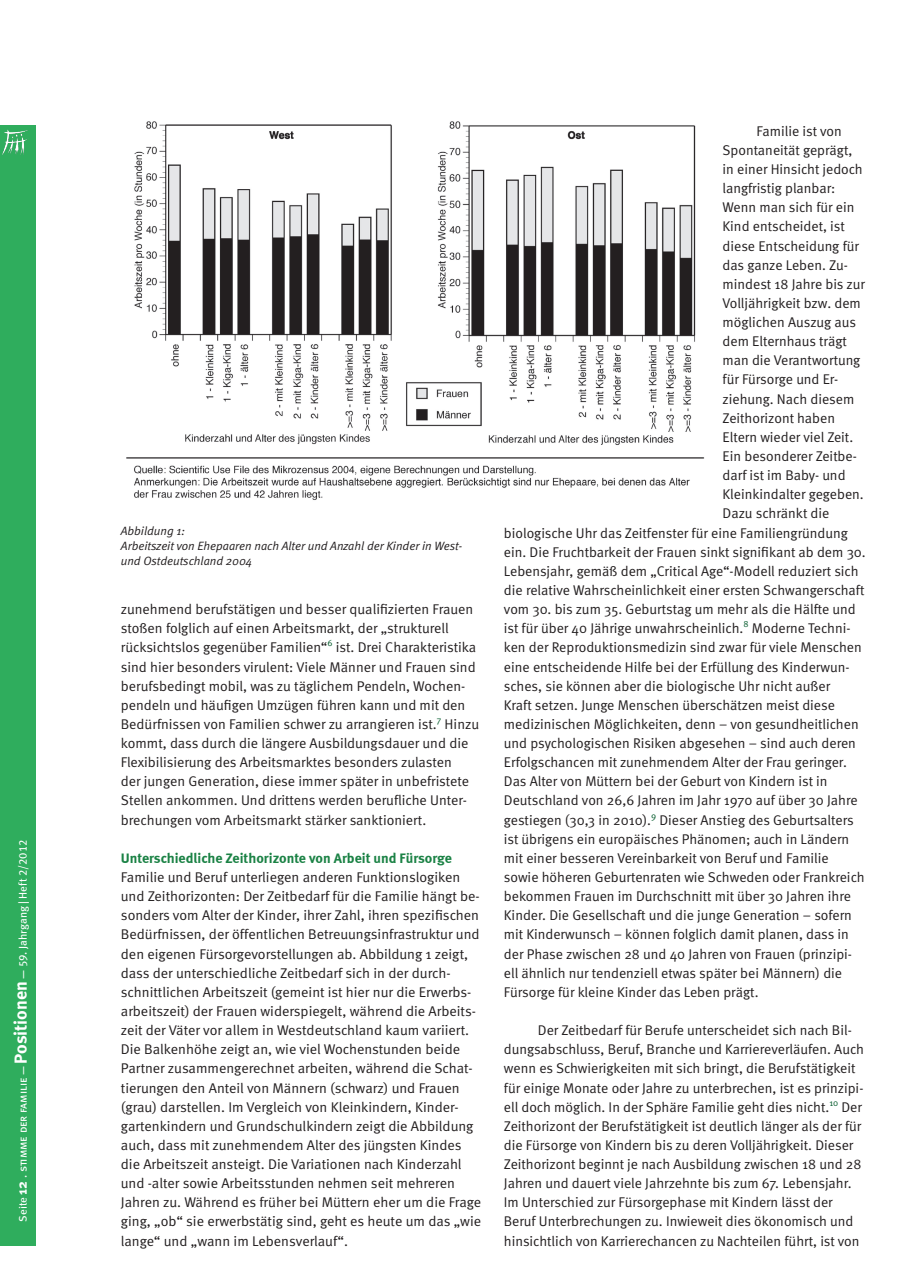
<style>
.page{position:relative;width:910px;height:1275px;background:#fff}
.page>*{position:absolute;margin:0;border:0;box-sizing:border-box;transform-origin:0 0}
.t1{font:14.1px/19.2px "Meta Normal";color:#231f20}
.t2{font:italic 12px/15px "Meta Normal";color:#231f20}
.t3{font:11.25px "Meta Book LF";color:#fff}
.s1{font-family:"Meta";font-weight:700;font-size:14.1px}
.s2{font-family:"Meta Book Caps"}
.s3{font-family:"Meta";font-weight:700;font-size:18px}
.s4{font-family:"Meta Bold LF";color:#1b8245}
</style>
<div class="page">
<img style="left:126px;top:121px;width:579px;height:379px">
<div style="left:0;top:125px;width:36px;height:1120px;background:#2fad5d"></div>
<img style="left:3px;top:129px;width:5px;height:24px">
<p class="t3" style="left:16px;top:1221px;width:383px;rotate:-90deg">Seite <span class="s1">12</span> . <span class="s2">stimme der familie</span> — <span class="s3">Positionen</span> — 59. Jahrgang | Heft 2/2012</p>
<p class="t2" style="left:121px;top:523px;width:343px">Abbildung 1:<br>Arbeitszeit von Ehepaaren nach Alter und Anzahl der Kinder in West&shy;und Ostdeutschland 2004</p>
<p class="t1" style="left:121px;top:599px;width:359px">zunehmend berufstätigen und besser qualifizierten Frauen stoßen folglich auf einen Arbeitsmarkt, der „strukturell rücksichtslos gegenüber Familien“<sup>6</sup> ist. Drei Charakteristika sind hier besonders virulent: Viele Männer und Frauen sind berufsbedingt mobil, was zu täglichem Pendeln, Wochen&shy;pendeln und häufigen Umzügen führen kann und mit den Bedürfnissen von Familien schwer zu arrangieren ist.<sup>7</sup> Hinzu kommt, dass durch die längere Ausbildungsdauer und die Flexibilisierung des Arbeitsmarktes besonders zulasten<br>der jungen Generation, diese immer später in unbefristete Stellen ankommen. Und drittens werden berufliche Unter&shy;brechungen vom Arbeitsmarkt stärker sanktioniert.</p>
<p class="t1" style="left:121px;top:848px;width:362px"><span class="s4">Unterschiedliche Zeithorizonte von Arbeit und Fürsorge </span>Familie und Beruf unterliegen anderen Funktionslogiken und Zeithorizonten: Der Zeitbedarf für die Familie hängt be&shy;sonders vom Alter der Kinder, ihrer Zahl, ihren spezifischen Bedürfnissen, der öffentlichen Betreuungsinfrastruktur und den eigenen Fürsorgevorstellungen ab. Abbildung 1 zeigt, dass der unterschiedliche Zeitbedarf sich in der durch&shy;schnittlichen Arbeitszeit (gemeint ist hier nur die Erwerbs&shy;arbeitszeit) der Frauen widerspiegelt, während die Arbeits&shy;zeit der Väter vor allem in Westdeutschland kaum variiert.<br>Die Balkenhöhe zeigt an, wie viel Wochenstunden beide Partner zusammengerechnet arbeiten, während die Schat&shy;tierungen den Anteil von Männern (schwarz) und Frauen (grau) darstellen. Im Vergleich von Kleinkindern, Kinder&shy;gartenkindern und Grundschulkindern zeigt die Abbildung auch, dass mit zunehmendem Alter des jüngsten Kindes die Arbeitszeit ansteigt. Die Variationen nach Kinderzahl und -alter sowie Arbeitsstunden nehmen seit mehreren Jahren zu. Während es früher bei Müttern eher um die Frage ging, „ob“ sie erwerbstätig sind, geht es heute um das „wie lange“ und „wann im Lebensverlauf“.</p>
<p class="t1" style="left:756px;top:121px;width:87px">Familie ist von</p>
<p class="t1" style="left:722px;top:140px;width:131px">Spontaneität geprägt,</p>
<p class="t1" style="left:722px;top:159px;width:142px">in einer Hinsicht jedoch</p>
<p class="t1" style="left:722px;top:178px;width:114px">langfristig planbar:</p>
<p class="t1" style="left:722px;top:198px;width:133px">Wenn man sich für ein</p>
<p class="t1" style="left:722px;top:217px;width:124px">Kind entscheidet, ist</p>
<p class="t1" style="left:722px;top:236px;width:138px">diese Entscheidung für</p>
<p class="t1" style="left:722px;top:255px;width:127px">das ganze Leben. Zu-</p>
<p class="t1" style="left:722px;top:274px;width:144px">mindest 18 Jahre bis zur</p>
<p class="t1" style="left:722px;top:293px;width:140px">Volljährigkeit bzw. dem</p>
<p class="t1" style="left:722px;top:312px;width:135px">möglichen Auszug aus</p>
<p class="t1" style="left:722px;top:331px;width:126px">dem Elternhaus trägt</p>
<p class="t1" style="left:722px;top:351px;width:139px">man die Verantwortung</p>
<p class="t1" style="left:722px;top:370px;width:117px">für Fürsorge und Er-</p>
<p class="t1" style="left:722px;top:389px;width:133px">ziehung. Nach diesem</p>
<p class="t1" style="left:722px;top:408px;width:114px">Zeithorizont haben</p>
<p class="t1" style="left:722px;top:427px;width:132px">Eltern wieder viel Zeit.</p>
<p class="t1" style="left:722px;top:446px;width:136px">Ein besonderer Zeitbe-</p>
<p class="t1" style="left:722px;top:465px;width:124px">darf ist im Baby- und</p>
<p class="t1" style="left:722px;top:485px;width:143px">Kleinkindalter gegeben.</p>
<p class="t1" style="left:722px;top:504px;width:108px">Dazu schränkt die</p>
<p class="t1" style="left:503px;top:523px;width:345px">biologische Uhr das Zeitfenster für eine Familiengründung</p>
<p class="t1" style="left:503px;top:542px;width:363px">ein. Die Fruchtbarkeit der Frauen sinkt signifikant ab dem 30.</p>
<p class="t1" style="left:503px;top:561px;width:356px">Lebensjahr, gemäß dem „Critical Age“-Modell reduziert sich</p>
<p class="t1" style="left:503px;top:580px;width:362px">die relative Wahrscheinlichkeit einer ersten Schwangerschaft</p>
<p class="t1" style="left:503px;top:599px;width:353px">vom 30. bis zum 35. Geburtstag um mehr als die Hälfte und</p>
<p class="t1" style="left:503px;top:618px;width:348px">ist für über 40 Jährige unwahrscheinlich.<sup>8</sup> Moderne Techni-</p>
<p class="t1" style="left:503px;top:638px;width:359px">ken der Reproduktionsmedizin sind zwar für viele Menschen</p>
<p class="t1" style="left:503px;top:657px;width:347px">eine entscheidende Hilfe bei der Erfüllung des Kinderwun-</p>
<p class="t1" style="left:503px;top:676px;width:328px">sches, sie können aber die biologische Uhr nicht außer</p>
<p class="t1" style="left:503px;top:695px;width:332px">Kraft setzen. Junge Menschen überschätzen meist diese</p>
<p class="t1" style="left:503px;top:714px;width:356px">medizinischen Möglichkeiten, denn – von gesundheitlichen</p>
<p class="t1" style="left:503px;top:733px;width:353px">und psychologischen Risiken abgesehen – sind auch deren</p>
<p class="t1" style="left:503px;top:752px;width:344px">Erfolgschancen mit zunehmendem Alter der Frau geringer.</p>
<p class="t1" style="left:503px;top:772px;width:325px">Das Alter von Müttern bei der Geburt von Kindern ist in</p>
<p class="t1" style="left:503px;top:791px;width:355px">Deutschland von 26,6 Jahren im Jahr 1970 auf über 30 Jahre</p>
<p class="t1" style="left:503px;top:810px;width:351px">gestiegen (30,3 in 2010).<sup>9</sup> Dieser Anstieg des Geburtsalters</p>
<p class="t1" style="left:503px;top:829px;width:347px">ist übrigens ein europäisches Phänomen; auch in Ländern</p>
<p class="t1" style="left:503px;top:848px;width:326px">mit einer besseren Vereinbarkeit von Beruf und Familie</p>
<p class="t1" style="left:503px;top:867px;width:362px">sowie höheren Geburtenraten wie Schweden oder Frankreich</p>
<p class="t1" style="left:503px;top:886px;width:348px">bekommen Frauen im Durchschnitt mit über 30 Jahren ihre</p>
<p class="t1" style="left:503px;top:906px;width:349px">Kinder. Die Gesellschaft und die junge Generation – sofern</p>
<p class="t1" style="left:503px;top:925px;width:346px">mit Kinderwunsch – können folglich damit planen, dass in</p>
<p class="t1" style="left:503px;top:944px;width:349px">der Phase zwischen 28 und 40 Jahren von Frauen (prinzipi-</p>
<p class="t1" style="left:503px;top:963px;width:339px">ell ähnlich nur tendenziell etwas später bei Männern) die</p>
<p class="t1" style="left:503px;top:982px;width:256px">Fürsorge für kleine Kinder das Leben prägt.</p>
<p class="t1" style="left:503px;top:1020px;width:361px;text-indent:34px">Der Zeitbedarf für Berufe unterscheidet sich nach Bil&shy;dungsabschluss, Beruf, Branche und Karriereverläufen. Auch wenn es Schwierigkeiten mit sich bringt, die Berufstätigkeit für einige Monate oder Jahre zu unterbrechen, ist es prinzipi&shy;ell doch möglich. In der Sphäre Familie geht dies nicht.<sup>10</sup> Der Zeithorizont der Berufstätigkeit ist deutlich länger als der für die Fürsorge von Kindern bis zu deren Volljährigkeit. Dieser Zeithorizont beginnt je nach Ausbildung zwischen 18 und 28<br>Jahren und dauert viele Jahrzehnte bis zum 67. Lebensjahr.<br>Im Unterschied zur Fürsorgephase mit Kindern lässt der Beruf Unterbrechungen zu. Inwieweit dies ökonomisch und hinsichtlich von Karrierechancen zu Nachteilen führt, ist von</p>
</div>
